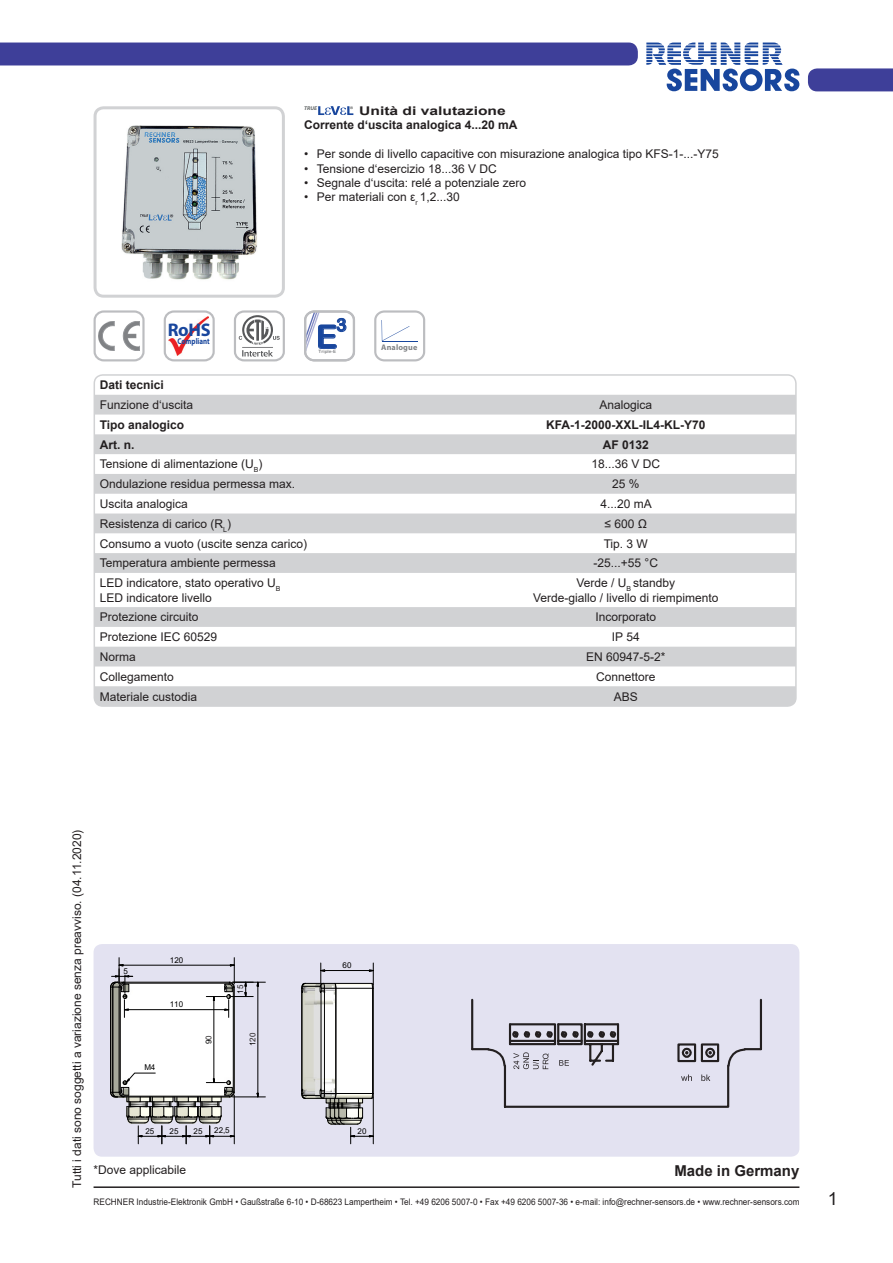
<style>
.page{position:relative;width:893px;height:1263px;background:#fff}
.page>*{position:absolute;margin:0;border:0;box-sizing:border-box;transform-origin:0 0}
.t1{font:32.55px "Arial Rounded MT Bold";color:#18469d}
.t2{font:700 18.3px "Myriad Pro";color:#18469d}
.t3{font:18px "Arial";color:#231f20}
.t4{font:18px "Arial Rounded MT Bold";color:#18469d}
.t5{font:700 15px "Arial";color:#231f20}
.t6{font:12px "Arial";color:#231f20}
.Text_neben_Foto{font:700 12px "Arial";color:#231f20}
.Text_neben_Foto-2{font:700 12px "Arial";color:#231f20;scale:1.3 1}
.t7{font:9px "Arial";color:#231f20;scale:.91 1}
.t8{font:700 8.4px "Myriad Pro";color:#18469d;scale:.82 1}
.t9{font:700 8.1px "Myriad Pro";letter-spacing:.02em;color:#808285}
.t10{font:8.1px "Myriad Pro";color:#4f5152;scale:1.06 1}
.t11{font:7.95px "Arial";letter-spacing:-.01em;color:#000}
.t12{font:7.95px "Arial";color:#231f20}
.t13{font:italic 700 5.4px "Myriad Pro";color:#656969;scale:1.06 1}
.t14{font:4.5px "Arial Rounded MT Bold";letter-spacing:.02em;color:#808285}
.s1{color:#231f20}
.s2{color:#000}
</style>
<div class="page">
<hr style="left:94px;top:1186px;width:705px;height:2px;background:#231f20">
<svg style="left:646px;top:43px;width:153px;height:48px"></svg>
<div style="left:808px;top:68px;width:85px;height:23px;background:#3e3f99"></div>
<div style="left:0;top:43px;width:638px;height:22px;background:#3e3f99"></div>
<div style="left:94px;top:944px;width:705px;height:213px;background:#e3e2f1;border-radius:9px"></div>
<hr style="left:233px;top:1097px;width:32px;height:1px;background:#000">
<hr style="left:233px;top:982px;width:32px;height:1px;background:#000">
<svg style="left:301px;top:963px;width:73px;height:181px"></svg>
<hr style="left:373px;top:1097px;width:1px;height:47px;background:#000">
<svg style="left:110px;top:958px;width:149px;height:186px"></svg>
<svg style="left:471px;top:998px;width:291px;height:110px"></svg>
<img style="left:98px;top:110px;width:183px;height:184px">
<div style="left:94px;top:106px;width:191px;height:192px;border:3px solid #d1d2d4;border-radius:9px"></div>
<svg style="left:318px;top:106px;width:35px;height:9px"></svg>
<svg style="left:304px;top:310px;width:51px;height:51px"></svg>
<svg style="left:374px;top:310px;width:51px;height:51px"></svg>
<div style="left:381px;top:344px;width:36px;height:8px;background:#fff"></div>
<div style="left:94px;top:310px;width:51px;height:51px;border:2px solid #bcbdc0;border-radius:9px"></div>
<svg style="left:98px;top:321px;width:42px;height:30px"></svg>
<div style="left:164px;top:310px;width:51px;height:51px;border:2px solid #bcbdc0;border-radius:9px"></div>
<img style="left:168px;top:316px;width:40px;height:40px">
<div style="left:234px;top:310px;width:51px;height:51px;border:2px solid #bcbdc0;border-radius:9px"></div>
<svg style="left:239px;top:315px;width:41px;height:42px"></svg>
<svg style="left:94px;top:395px;width:700px;height:311px"></svg>
<div style="left:94px;top:374px;width:703px;height:333px;border:2px solid #d1d2d4;border-radius:9px"></div>
<p class="t2" style="left:168px;top:318px;width:44px">RoHS</p>
<p class="t8" style="left:178px;top:335px;width:41px">Compliant</p>
<p class="Text_neben_Foto-2" style="left:359px;top:102px;width:114px">Unità di valutazione</p>
<p class="Text_neben_Foto" style="left:304px;top:117px;width:215px">Corrente d‘uscita analogica 4...20 mA</p>
<p class="t6" style="left:304px;top:146px;width:416px">• Per sonde di livello capacitive con misurazione analogica tipo KFS-1-...-Y75</p>
<p class="t6" style="left:304px;top:160px;width:194px">• Tensione d‘esercizio 18...36 V DC</p>
<p class="t6" style="left:304px;top:175px;width:224px">• Segnale d‘uscita: relé a potenziale zero</p>
<p class="t6" style="left:304px;top:189px;width:157px">• Per materiali con ε<sub>r</sub> 1,2...30</p>
<p class="t13" style="left:304px;top:105px;width:14px">TRUE</p>
<p class="t10" style="left:350px;top:104px;width:5px">®</p>
<p class="t4" style="left:336px;top:314px;width:12px">3</p>
<p class="t1" style="left:316px;top:318px;width:23px">E</p>
<p class="t14" style="left:319px;top:349px;width:19px">Triple-E</p>
<p class="t9" style="left:381px;top:342px;width:38px">Analogue</p>
<p class="Text_neben_Foto" style="left:100px;top:377px;width:66px">Dati tecnici</p>
<p class="t6" style="left:100px;top:396px;width:95px">Funzione d‘uscita</p>
<p class="t6" style="left:599px;top:396px;width:54px">Analogica</p>
<p class="Text_neben_Foto" style="left:100px;top:416px;width:86px">Tipo analogico</p>
<p class="Text_neben_Foto" style="left:546px;top:416px;width:161px">KFA-1-2000-XXL-IL4-KL-Y70</p>
<p class="Text_neben_Foto" style="left:100px;top:436px;width:36px">Art. n.</p>
<p class="Text_neben_Foto" style="left:603px;top:436px;width:48px">AF 0132</p>
<p class="t6" style="left:100px;top:456px;width:164px">Tensione di alimentazione (U<sub>B</sub>)</p>
<p class="t6" style="left:591px;top:456px;width:70px">18...36 V DC</p>
<p class="t6" style="left:100px;top:476px;width:197px">Ondulazione residua permessa max.</p>
<p class="t6" style="left:612px;top:476px;width:29px">25 %</p>
<p class="t6" style="left:100px;top:495px;width:90px">Uscita analogica</p>
<p class="t6" style="left:600px;top:495px;width:53px">4...20 mA</p>
<p class="t6" style="left:100px;top:515px;width:133px">Resistenza di carico (R<sub>L</sub>)</p>
<p class="t6" style="left:605px;top:515px;width:44px">≤ 600 Ω</p>
<p class="t6" style="left:100px;top:535px;width:209px">Consumo a vuoto (uscite senza carico)</p>
<p class="t6" style="left:604px;top:535px;width:46px">Tip. 3 W</p>
<p class="t6" style="left:100px;top:555px;width:178px">Temperatura ambiente permessa</p>
<p class="t6" style="left:594px;top:555px;width:66px">-25...+55 °C</p>
<p class="t6" style="left:100px;top:575px;width:182px">LED indicatore, stato operativo U<sub>B</sub></p>
<p class="t6" style="left:100px;top:589px;width:114px">LED indicatore livello</p>
<p class="t6" style="left:576px;top:575px;width:100px">Verde / U<sub>B</sub> standby</p>
<p class="t6" style="left:533px;top:589px;width:187px">Verde-giallo / livello di riempimento</p>
<p class="t6" style="left:100px;top:609px;width:100px">Protezione circuito</p>
<p class="t6" style="left:595px;top:609px;width:62px">Incorporato</p>
<p class="t6" style="left:100px;top:629px;width:119px">Protezione IEC 60529</p>
<p class="t6" style="left:612px;top:629px;width:29px">IP 54</p>
<p class="t6" style="left:100px;top:648px;width:37px">Norma</p>
<p class="t6" style="left:586px;top:648px;width:81px">EN 60947-5-2*</p>
<p class="t6" style="left:100px;top:668px;width:76px">Collegamento</p>
<p class="t6" style="left:596px;top:668px;width:61px">Connettore</p>
<p class="t6" style="left:100px;top:688px;width:99px">Materiale custodia</p>
<p class="t6" style="left:614px;top:688px;width:26px">ABS</p>
<p class="t6" style="left:69px;top:1188px;width:360px;rotate:-90deg">Tutti i dati sono soggetti a variazione senza preavviso. (04.11.2020)</p>
<p class="t11" style="left:123px;top:966px;width:6px">5</p>
<p class="t11" style="left:170px;top:955px;width:15px">120</p>
<p class="t11" style="left:170px;top:999px;width:15px">110</p>
<p class="t11" style="left:144px;top:1062px;width:13px">M4</p>
<p class="t11" style="left:235px;top:994px;width:10px;rotate:-90deg">1<span class="s1">5</span></p>
<p class="t11" style="left:203px;top:1044px;width:11px;rotate:-90deg">9<span class="s1">0</span></p>
<p class="t12" style="left:247px;top:1046px;width:15px;rotate:-90deg"><span class="s2">1</span>20</p>
<p class="t11" style="left:146px;top:1125px;width:10px">25</p>
<p class="t11" style="left:170px;top:1125px;width:10px">25</p>
<p class="t11" style="left:193px;top:1125px;width:11px">25</p>
<p class="t11" style="left:214px;top:1124px;width:17px">22,5</p>
<p class="t6" style="left:94px;top:1161px;width:94px">*Dove applicabile</p>
<p class="t11" style="left:343px;top:960px;width:10px">60</p>
<p class="t11" style="left:357px;top:1125px;width:11px">20</p>
<p class="t5" style="left:674px;top:1160px;width:127px">Made in Germany</p>
<p class="t7" style="left:94px;top:1195px;width:777px">RECHNER Industrie-Elektronik GmbH • Gaußstraße 6-10 • D-68623 Lampertheim • Tel. +49 6206 5007-0 • Fax +49 6206 5007-36 • e-mail: info@rechner-sensors.de • www.rechner-sensors.com</p>
<p class="t3" style="left:828px;top:1186px;width:12px">1</p>
</div>
